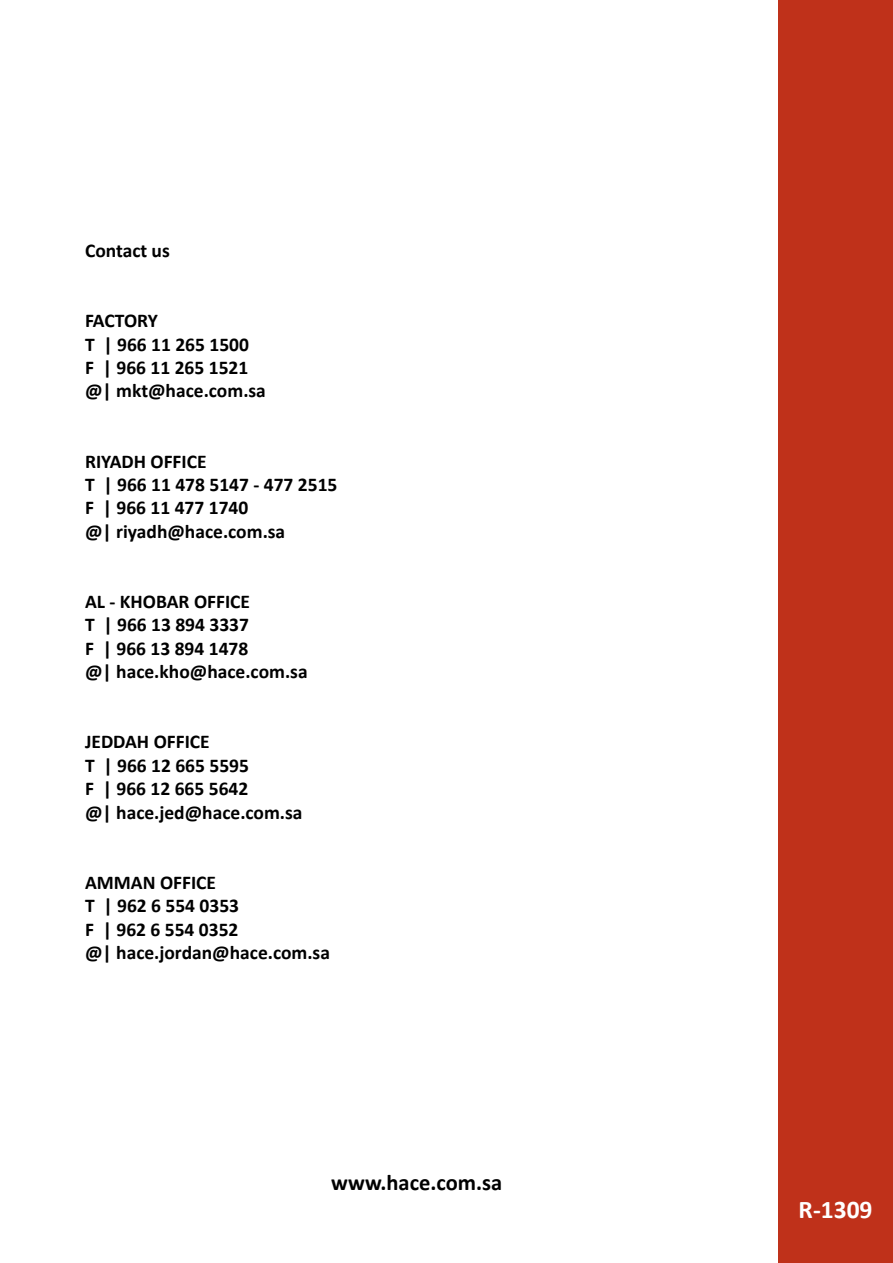
<style>
.page{position:relative;width:893px;height:1263px;background:#fff}
.page>*{position:absolute;margin:0;border:0;box-sizing:border-box;transform-origin:0 0}
.t1{font:700 25.5px "Calibri";color:#fff}
.t2{font:700 22.5px "Calibri";color:#000}
.t3{font:700 19.5px/23.4px "Calibri";color:#000}
</style>
<div class="page">
<div style="left:778px;top:0;width:115px;height:1263px;background:#bf311a"></div>
<p class="t3" style="left:85px;top:239px;width:86px">Contact us</p>
<p class="t3" style="left:85px;top:309px;width:182px">FACTORY<br>T | 966 11 265 1500<br>F | 966 11 265 1521 @| mkt@hace.com.sa</p>
<p class="t3" style="left:85px;top:449px;width:254px">RIYADH OFFICE<br>T | 966 11 478 5147 - 477 2515<br>F | 966 11 477 1740<br>@| riyadh@hace.com.sa</p>
<p class="t3" style="left:85px;top:590px;width:224px">AL - KHOBAR OFFICE<br>T | 966 13 894 3337<br>F | 966 13 894 1478<br>@| hace.kho@hace.com.sa</p>
<p class="t3" style="left:85px;top:730px;width:219px">JEDDAH OFFICE<br>T | 966 12 665 5595<br>F | 966 12 665 5642<br>@| hace.jed@hace.com.sa</p>
<p class="t3" style="left:85px;top:871px;width:246px">AMMAN OFFICE<br>T | 962 6 554 0353<br>F | 962 6 554 0352<br>@| hace.jordan@hace.com.sa</p>
<p class="t2" style="left:331px;top:1168px;width:173px">www.hace.com.sa</p>
<h1 class="t1" style="left:799px;top:1193px;width:75px">R-1309</h1>
</div>
